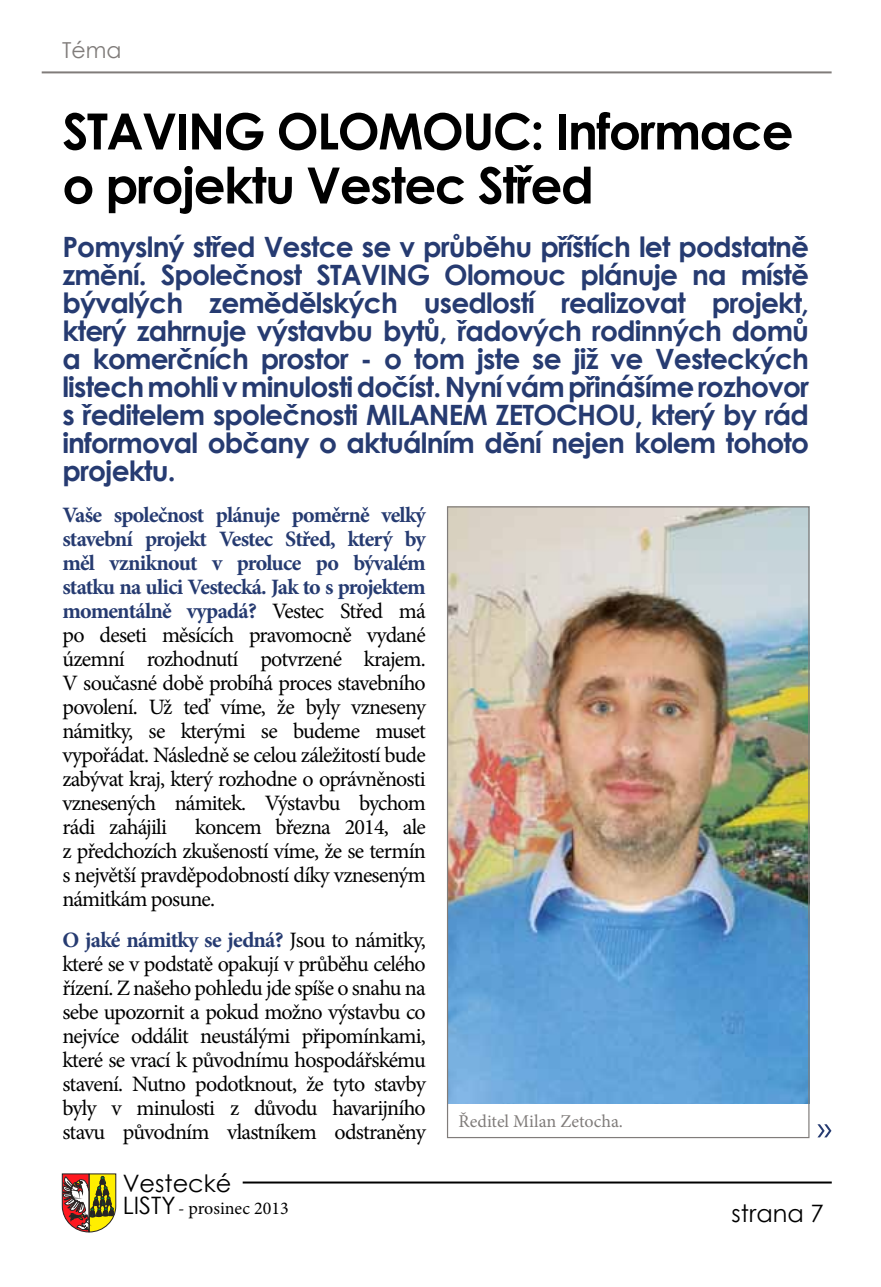
<style>
.page{position:relative;width:881px;height:1287px;background:#fff}
.page>*{position:absolute;margin:0;border:0;box-sizing:border-box;transform-origin:0 0}
.t1{font:700 50px/54px "Century Gothic";letter-spacing:-.03em;color:#000}
.t2{font:700 28px/28px "Century Gothic";letter-spacing:-.03em;color:#263b71;text-align:justify}
.t3{font:24px "Century Gothic";color:#000}
.t4{font:22px/24px "Minion Pro";letter-spacing:-.035em;color:#000;text-align:justify}
.t5{font:22px "Century Gothic";color:#807c7a}
.t6{font:18px "Minion Pro";color:#807c7a}
.t7{font:18px "Minion Pro";color:#000}
.s1{font-weight:700;color:#263b71}
.s2{font-family:"Century Gothic";font-size:24px}
</style>
<div class="page">
<hr style="left:42px;top:71px;width:789px;height:2px;background:#807c7a">
<hr style="left:242px;top:1181px;width:589px;height:2px;background:#000">
<svg style="left:62px;top:1173px;width:54px;height:60px"></svg>
<img style="left:449px;top:508px;width:358px;height:595px">
<svg style="left:817px;top:1124px;width:14px;height:13px"></svg>
<p class="t5" style="left:62px;top:35px;width:61px">Téma</p>
<p class="t1" style="left:62px;top:102px;width:732px">STAVING OLOMOUC: Informace o projektu Vestec Střed</p>
<p class="t2" style="left:62px;top:232px;width:748px">Pomyslný střed Vestce se v průběhu příštích let podstatně změní. Společnost STAVING Olomouc plánuje na místě bývalých zemědělských usedlostí realizovat projekt, který zahrnuje výstavbu bytů, řadových rodinných domů a komerčních prostor - o tom jste se již ve Vesteckých listech mohli v minulosti dočíst. Nyní vám přinášíme rozhovor s ředitelem společnosti MILANEM ZETOCHOU, který by rád informoval občany o aktuálním dění nejen kolem tohoto projektu.</p>
<p class="t4" style="left:62px;top:503px;width:365px"><span class="s1">Vaše společnost plánuje poměrně velký stavební projekt Vestec Střed, který by měl vzniknout v proluce po bývalém statku na ulici Vestecká. Jak to s projektem momentálně vypadá?</span> Vestec Střed má po deseti měsících pravomocně vydané územní rozhodnutí potvrzené krajem.<br>V současné době probíhá proces stavebního povolení. Už teď víme, že byly vzneseny námitky, se kterými se budeme muset vypořádat. Následně se celou záležitostí bude zabývat kraj, který rozhodne o oprávněnosti vznesených námitek. Výstavbu bychom rádi zahájili</p>
<p class="t4" style="left:62px;top:815px;width:365px;text-indent:133px">koncem března 2014, ale z předchozích zkušeností víme, že se termín s největší pravděpodobností díky vzneseným námitkám posune.</p>
<p class="t4" style="left:62px;top:928px;width:365px"><span class="s1">O jaké námitky se jedná?</span> Jsou to námitky, které se v podstatě opakují v průběhu celého řízení. Z našeho pohledu jde spíše o snahu na sebe upozornit a pokud možno výstavbu co nejvíce oddálit neustálými připomínkami, které se vrací k původnímu hospodářskému stavení. Nutno podotknout, že tyto stavby byly v minulosti z důvodu havarijního stavu původním vlastníkem odstraněny</p>
<p class="t6" style="left:458px;top:1109px;width:166px">Ředitel Milan Zetocha.</p>
<p class="t3" style="left:123px;top:1167px;width:110px">Vestecké</p>
<p class="t7" style="left:123px;top:1196px;width:167px"><span class="s2">LISTY</span>- prosinec 2013</p>
<p class="t3" style="left:731px;top:1197px;width:94px">strana 7</p>
</div>
